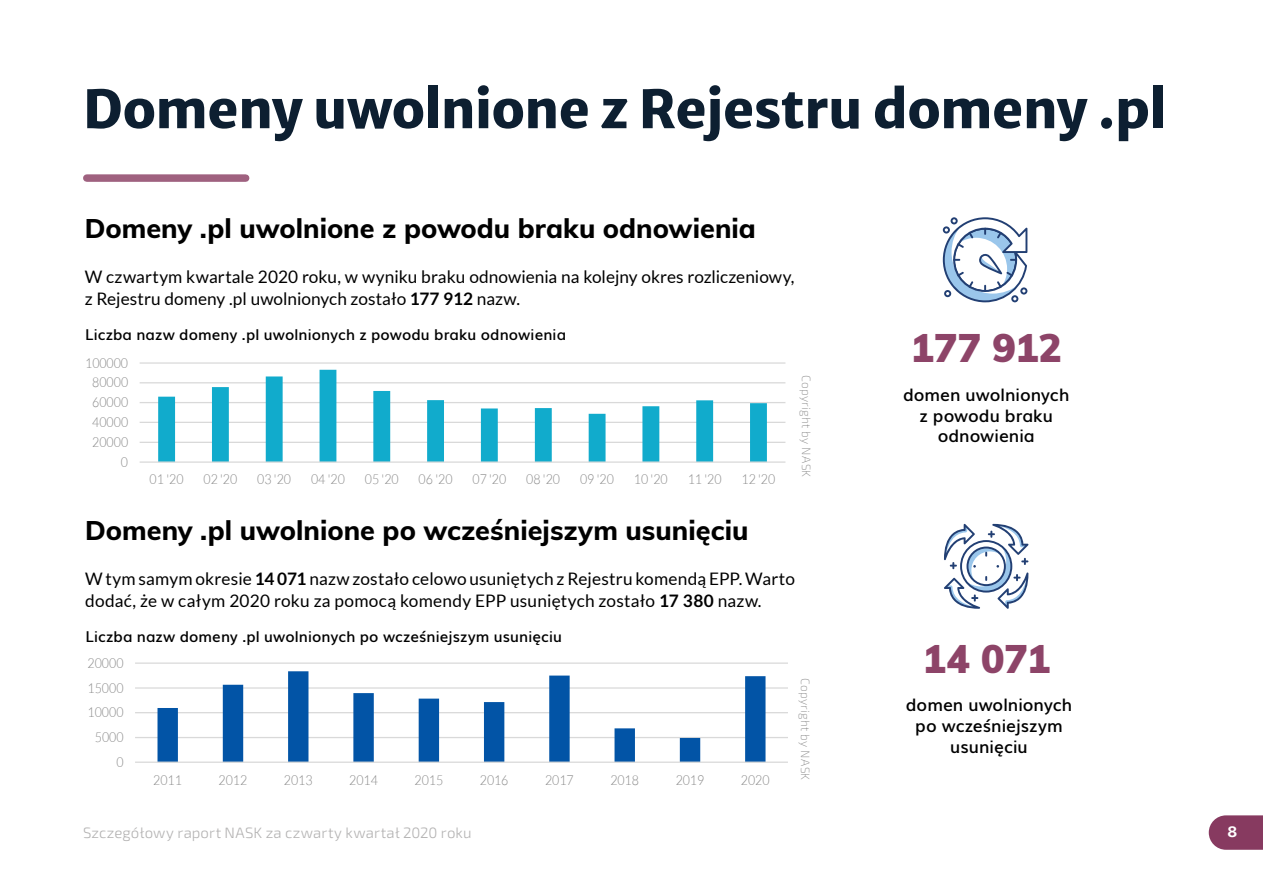
<style>
.page{position:relative;width:1263px;height:893px;background:#fff}
.page>*{position:absolute;margin:0;border:0;box-sizing:border-box;transform-origin:0 0}
.t1{font:800 52.5px "Merriweather Sans";letter-spacing:-.005em;color:#0d1f31}
.t2{font:900 39px "Muli";letter-spacing:.005em;color:#8d4468}
.t3{font:800 27px "Muli";color:#000}
.t4{font:17.25px/22.5px "Lato";letter-spacing:.005em;color:#000}
.t5{font:600 17.25px/20.7px "Muli";color:#000;text-align:center}
.t6{font:600 15px "Muli";letter-spacing:.01em;color:#000}
.t7{font:300 15px "Exo 2";letter-spacing:.015em;color:#b3b2b2}
.t8{font:700 15px "SF Pro Display";color:#fff}
.t9{font:300 13.65px "Lato";color:#878787;scale:.91 1}
.t10{font:200 12px "Exo 2";letter-spacing:.02em;color:#878787}
.s1{font-weight:700}
</style>
<div class="page">
<svg style="left:1209px;top:815px;width:54px;height:35px;background:#904a6c"></svg>
<div style="left:87px;top:174px;width:159px;height:8px;background:#9f617f"></div>
<svg style="left:943px;top:217px;width:84px;height:85px"></svg>
<svg style="left:944px;top:524px;width:84px;height:85px"></svg>
<hr style="left:140px;top:362px;width:645px;height:2px;background:#d9d9d9">
<hr style="left:140px;top:382px;width:645px;height:1px;background:#d9d9d9">
<hr style="left:140px;top:402px;width:645px;height:1px;background:#d9d9d9">
<hr style="left:140px;top:422px;width:645px;height:1px;background:#d9d9d9">
<hr style="left:140px;top:442px;width:645px;height:1px;background:#d9d9d9">
<svg style="left:158px;top:370px;width:609px;height:91px"></svg>
<hr style="left:140px;top:461px;width:645px;height:2px;background:#d9d9d9">
<hr style="left:135px;top:662px;width:653px;height:2px;background:#d9d9d9">
<hr style="left:135px;top:687px;width:653px;height:2px;background:#d9d9d9">
<hr style="left:135px;top:712px;width:653px;height:1px;background:#d9d9d9">
<hr style="left:135px;top:737px;width:653px;height:1px;background:#d9d9d9">
<svg style="left:157px;top:671px;width:608px;height:91px"></svg>
<hr style="left:135px;top:762px;width:653px;height:1px;background:#d9d9d9">
<h1 class="t1" style="left:83px;top:63px;width:1085px">Domeny uwolnione z Rejestru domeny .pl</h1>
<h3 class="t3" style="left:85px;top:208px;width:673px">Domeny .pl uwolnione z powodu braku odnowienia</h3>
<p class="t4" style="left:85px;top:265px;width:711px">W czwartym kwartale 2020 roku, w wyniku braku odnowienia na kolejny okres rozliczeniowy, z Rejestru domeny .pl uwolnionych zostało <span class="s1">177 912</span> nazw.</p>
<p class="t6" style="left:85px;top:322px;width:482px">Liczba nazw domeny .pl uwolnionych z powodu braku odnowienia</p>
<p class="t9" style="left:85px;top:355px;width:49px">100000</p>
<p class="t9" style="left:92px;top:375px;width:41px">80000</p>
<p class="t9" style="left:92px;top:395px;width:41px">60000</p>
<p class="t9" style="left:92px;top:415px;width:41px">40000</p>
<p class="t9" style="left:92px;top:435px;width:41px">20000</p>
<p class="t9" style="left:121px;top:454px;width:9px">0</p>
<p class="t9" style="left:150px;top:472px;width:39px">01 '20</p>
<p class="t9" style="left:203px;top:472px;width:39px">02 '20</p>
<p class="t9" style="left:257px;top:472px;width:39px">03 '20</p>
<p class="t9" style="left:311px;top:472px;width:39px">04 '20</p>
<p class="t9" style="left:365px;top:472px;width:39px">05 '20</p>
<p class="t9" style="left:419px;top:472px;width:39px">06 '20</p>
<p class="t9" style="left:472px;top:472px;width:39px">07 '20</p>
<p class="t9" style="left:526px;top:472px;width:39px">08 '20</p>
<p class="t9" style="left:580px;top:472px;width:39px">09 '20</p>
<p class="t9" style="left:634px;top:472px;width:39px">10 '20</p>
<p class="t9" style="left:688px;top:472px;width:39px">11 '20</p>
<p class="t9" style="left:741px;top:472px;width:39px">12 '20</p>
<p class="t10" style="left:815px;top:375px;width:104px;rotate:90deg">Copyright by NASK</p>
<h3 class="t3" style="left:85px;top:510px;width:665px">Domeny .pl uwolnione po wcześniejszym usunięciu</h3>
<p class="t4" style="left:85px;top:567px;width:711px">W tym samym okresie <span class="s1">14 071</span> nazw zostało celowo usuniętych z Rejestru komendą EPP. Warto dodać, że w całym 2020 roku za pomocą komendy EPP usuniętych zostało <span class="s1">17 380</span> nazw.</p>
<p class="t6" style="left:86px;top:624px;width:478px">Liczba nazw domeny .pl uwolnionych po wcześniejszym usunięciu</p>
<p class="t9" style="left:88px;top:656px;width:41px">20000</p>
<p class="t9" style="left:88px;top:680px;width:41px">15000</p>
<p class="t9" style="left:88px;top:705px;width:41px">10000</p>
<p class="t9" style="left:95px;top:730px;width:33px">5000</p>
<p class="t9" style="left:116px;top:755px;width:9px">0</p>
<p class="t9" style="left:153px;top:772px;width:33px">2011</p>
<p class="t9" style="left:219px;top:772px;width:33px">2012</p>
<p class="t9" style="left:284px;top:772px;width:33px">2013</p>
<p class="t9" style="left:349px;top:772px;width:33px">2014</p>
<p class="t9" style="left:414px;top:772px;width:33px">2015</p>
<p class="t9" style="left:480px;top:772px;width:33px">2016</p>
<p class="t9" style="left:545px;top:772px;width:33px">2017</p>
<p class="t9" style="left:610px;top:772px;width:33px">2018</p>
<p class="t9" style="left:676px;top:772px;width:33px">2019</p>
<p class="t9" style="left:741px;top:772px;width:33px">2020</p>
<p class="t10" style="left:814px;top:678px;width:104px;rotate:90deg">Copyright by NASK</p>
<h2 class="t2" style="left:910px;top:320px;width:153px">177 912</h2>
<p class="t5" style="left:903px;top:383px;width:168px">domen uwolnionych z powodu braku odnowienia</p>
<h2 class="t2" style="left:922px;top:630px;width:129px">14 071</h2>
<p class="t5" style="left:906px;top:693px;width:168px">domen uwolnionych po wcześniejszym usunięciu</p>
<p class="t7" style="left:83px;top:822px;width:390px">Szczegółowy raport NASK za czwarty kwartał 2020 roku</p>
<p class="t8" style="left:1227px;top:821px;width:11px">8</p>
</div>
